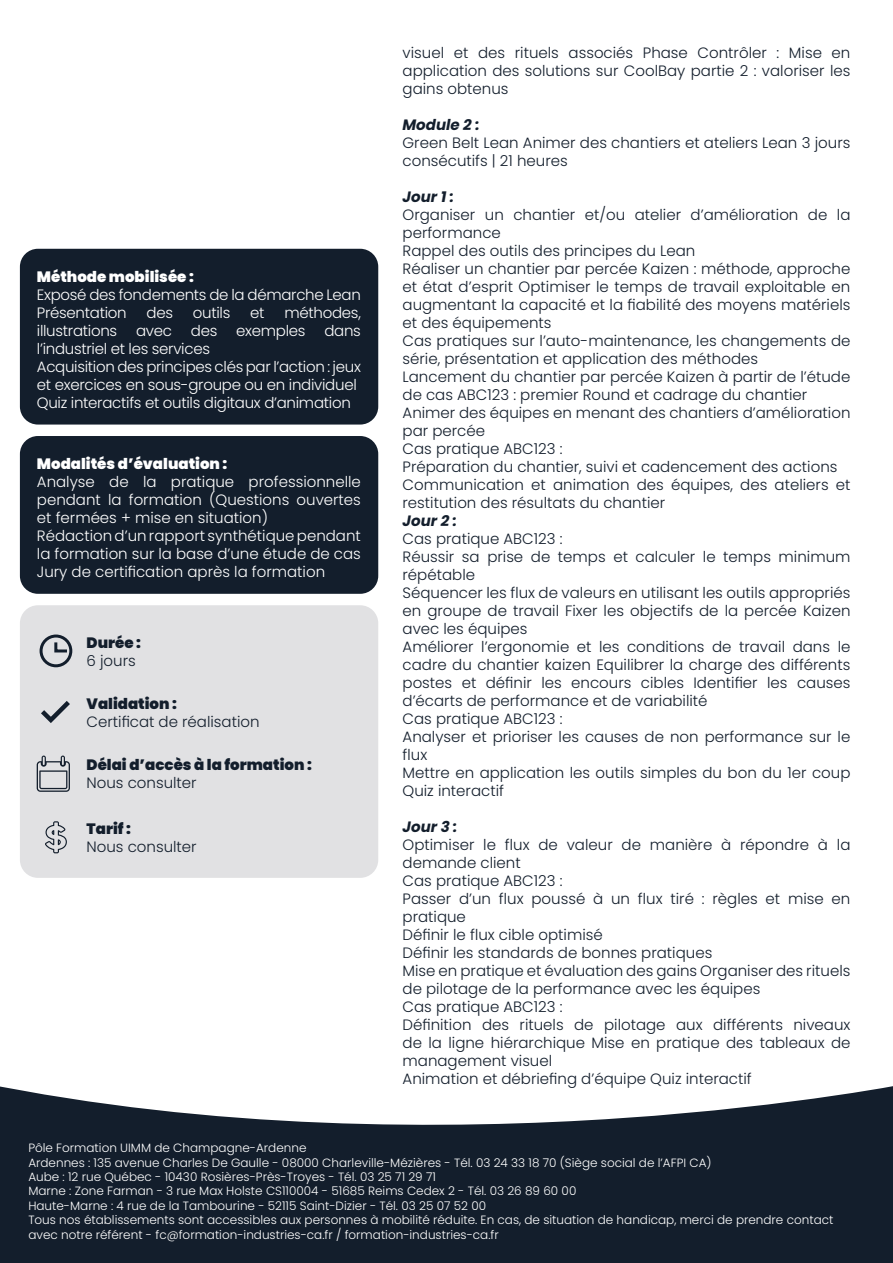
<style>
.page{position:relative;width:893px;height:1263px;background:#fff}
.page>*{position:absolute;margin:0;border:0;box-sizing:border-box;transform-origin:0 0}
.t1{font:300 15px/18px "Poppins";color:#131e2c}
.t2{font:300 15px/18px "Poppins";letter-spacing:-.02em;color:#fff;text-align:justify}
.t3{font:900 15px "Poppins";color:#131e2c}
.t4{font:900 15px "Poppins";color:#fff}
.t5{font:italic 700 15px "Poppins";color:#131e2c}
.t6{font:300 12px/14.4px "Poppins";color:#fff}
</style>
<div class="page">
<svg style="left:0;top:1086px;width:893px;height:177px;background:#353f4b"></svg>
<div style="left:20px;top:249px;width:358px;height:176px;background:#131e2c;border-radius:18px"></div>
<div style="left:20px;top:436px;width:358px;height:158px;background:#131e2c;border-radius:18px"></div>
<div style="left:20px;top:605px;width:358px;height:273px;background:#e1e1e3;border-radius:18px"></div>
<div style="left:40px;top:634px;width:32px;height:33px;border:3px solid #131e2c;border-radius:50%"></div>
<svg style="left:54px;top:639px;width:16px;height:15px"></svg>
<svg style="left:41px;top:701px;width:29px;height:22px"></svg>
<svg style="left:37px;top:755px;width:33px;height:37px"></svg>
<svg style="left:45px;top:821px;width:22px;height:32px"></svg>
<p class="t4" style="left:37px;top:268px;width:158px">Méthode mobilisée :</p>
<p class="t2" style="left:37px;top:285px;width:326px">Exposé des fondements de la démarche Lean</p>
<p class="t2" style="left:37px;top:303px;width:91px">Présentation</p>
<p class="t2" style="left:147px;top:303px;width:28px">des</p>
<p class="t2" style="left:193px;top:303px;width:39px">outils</p>
<p class="t2" style="left:250px;top:303px;width:16px">et</p>
<p class="t2" style="left:284px;top:303px;width:78px">méthodes,</p>
<p class="t2" style="left:37px;top:321px;width:82px">illustrations</p>
<p class="t2" style="left:136px;top:321px;width:37px">avec</p>
<p class="t2" style="left:191px;top:321px;width:28px">des</p>
<p class="t2" style="left:236px;top:321px;width:71px">exemples</p>
<p class="t2" style="left:324px;top:321px;width:38px">dans</p>
<p class="t2" style="left:37px;top:339px;width:175px">l’industriel et les services</p>
<p class="t2" style="left:37px;top:357px;width:325px">Acquisition des principes clés par l’action : jeux et exercices en sous-groupe ou en individuel</p>
<p class="t2" style="left:37px;top:393px;width:315px">Quiz interactifs et outils digitaux d’animation</p>
<p class="t4" style="left:37px;top:455px;width:192px">Modalités d’évaluation :</p>
<p class="t2" style="left:37px;top:473px;width:326px">Analyse de la pratique professionnelle pendant la formation (Questions ouvertes et fermées + mise en situation)</p>
<p class="t2" style="left:37px;top:527px;width:326px">Rédaction d’un rapport synthétique pendant la formation sur la base d’une étude de cas Jury de certification après la formation</p>
<p class="t3" style="left:87px;top:634px;width:56px">Durée :</p>
<p class="t1" style="left:87px;top:652px;width:51px">6 jours</p>
<p class="t3" style="left:87px;top:695px;width:92px">Validation :</p>
<p class="t1" style="left:87px;top:712px;width:175px">Certificat de réalisation</p>
<p class="t3" style="left:87px;top:756px;width:227px">Délai d’accès à la formation :</p>
<p class="t1" style="left:87px;top:774px;width:112px">Nous consulter</p>
<p class="t3" style="left:87px;top:820px;width:46px">Tarif :</p>
<p class="t1" style="left:87px;top:838px;width:112px">Nous consulter</p>
<p class="t1" style="left:403px;top:44px;width:449px;text-align:justify">visuel et des rituels associés Phase Contrôler : Mise en application des solutions sur CoolBay partie 2 : valoriser les gains obtenus</p>
<p class="t5" style="left:403px;top:116px;width:79px">Module 2 :</p>
<p class="t1" style="left:403px;top:134px;width:449px">Green Belt Lean Animer des chantiers et ateliers Lean 3 jours consécutifs | 21 heures</p>
<p class="t5" style="left:403px;top:188px;width:53px">Jour 1 :</p>
<p class="t1" style="left:403px;top:206px;width:449px">Organiser un chantier et/ou atelier d’amélioration de la performance</p>
<p class="t1" style="left:403px;top:242px;width:294px">Rappel des outils des principes du Lean</p>
<p class="t1" style="left:403px;top:260px;width:449px;text-align:justify">Réaliser un chantier par percée Kaizen : méthode, approche et état d’esprit Optimiser le temps de travail exploitable en augmentant la capacité et la fiabilité des moyens matériels et des équipements</p>
<p class="t1" style="left:403px;top:332px;width:449px">Cas pratiques sur l’auto-maintenance, les changements de série, présentation et application des méthodes</p>
<p class="t1" style="left:403px;top:368px;width:449px">Lancement du chantier par percée Kaizen à partir de l’étude de cas ABC123 : premier Round et cadrage du chantier</p>
<p class="t1" style="left:403px;top:404px;width:449px">Animer des équipes en menant des chantiers d’amélioration par percée</p>
<p class="t1" style="left:403px;top:440px;width:161px">Cas pratique ABC123 :</p>
<p class="t1" style="left:403px;top:458px;width:436px">Préparation du chantier, suivi et cadencement des actions</p>
<p class="t1" style="left:403px;top:476px;width:449px">Communication et animation des équipes, des ateliers et restitution des résultats du chantier</p>
<p class="t5" style="left:403px;top:512px;width:56px">Jour 2 :</p>
<p class="t1" style="left:403px;top:530px;width:161px">Cas pratique ABC123 :</p>
<p class="t1" style="left:403px;top:548px;width:449px">Réussir sa prise de temps et calculer le temps minimum répétable</p>
<p class="t1" style="left:403px;top:584px;width:449px;text-align:justify">Séquencer les flux de valeurs en utilisant les outils appropriés en groupe de travail Fixer les objectifs de la percée Kaizen avec les équipes</p>
<p class="t1" style="left:403px;top:638px;width:449px;text-align:justify">Améliorer l’ergonomie et les conditions de travail dans le cadre du chantier kaizen Equilibrer la charge des différents postes et définir les encours cibles Identifier les causes d’écarts de performance et de variabilité</p>
<p class="t1" style="left:403px;top:710px;width:161px">Cas pratique ABC123 :</p>
<p class="t1" style="left:403px;top:728px;width:449px">Analyser et prioriser les causes de non performance sur le flux</p>
<p class="t1" style="left:403px;top:764px;width:449px">Mettre en application les outils simples du bon du 1er coup<br>Quiz interactif</p>
<p class="t5" style="left:403px;top:818px;width:57px">Jour 3 :</p>
<p class="t1" style="left:403px;top:836px;width:449px">Optimiser le flux de valeur de manière à répondre à la demande client</p>
<p class="t1" style="left:403px;top:872px;width:161px">Cas pratique ABC123 :</p>
<p class="t1" style="left:403px;top:890px;width:449px">Passer d’un flux poussé à un flux tiré : règles et mise en pratique</p>
<p class="t1" style="left:403px;top:926px;width:202px">Définir le flux cible optimisé</p>
<p class="t1" style="left:403px;top:944px;width:311px">Définir les standards de bonnes pratiques</p>
<p class="t1" style="left:403px;top:962px;width:449px">Mise en pratique et évaluation des gains Organiser des rituels de pilotage de la performance avec les équipes</p>
<p class="t1" style="left:403px;top:998px;width:161px">Cas pratique ABC123 :</p>
<p class="t1" style="left:403px;top:1016px;width:449px;text-align:justify">Définition des rituels de pilotage aux différents niveaux de la ligne hiérarchique Mise en pratique des tableaux de management visuel</p>
<p class="t1" style="left:403px;top:1070px;width:351px">Animation et débriefing d’équipe Quiz interactif</p>
<p class="t6" style="left:28px;top:1141px;width:806px">Pôle Formation UIMM de Champagne-Ardenne<br>Ardennes : 135 avenue Charles De Gaulle - 08000 Charleville-Mézières - Tél. 03 24 33 18 70 (Siège social de l’AFPI CA)<br>Aube : 12 rue Québec - 10430 Rosières-Près-Troyes - Tél. 03 25 71 29 71<br>Marne : Zone Farman - 3 rue Max Holste CS110004 - 51685 Reims Cedex 2 - Tél. 03 26 89 60 00<br>Haute-Marne : 4 rue de la Tambourine - 52115 Saint-Dizier - Tél. 03 25 07 52 00<br>Tous nos établissements sont accessibles aux personnes à mobilité réduite. En cas, de situation de handicap, merci de prendre contact avec notre référent - fc@formation-industries-ca.fr / formation-industries-ca.fr</p>
</div>
